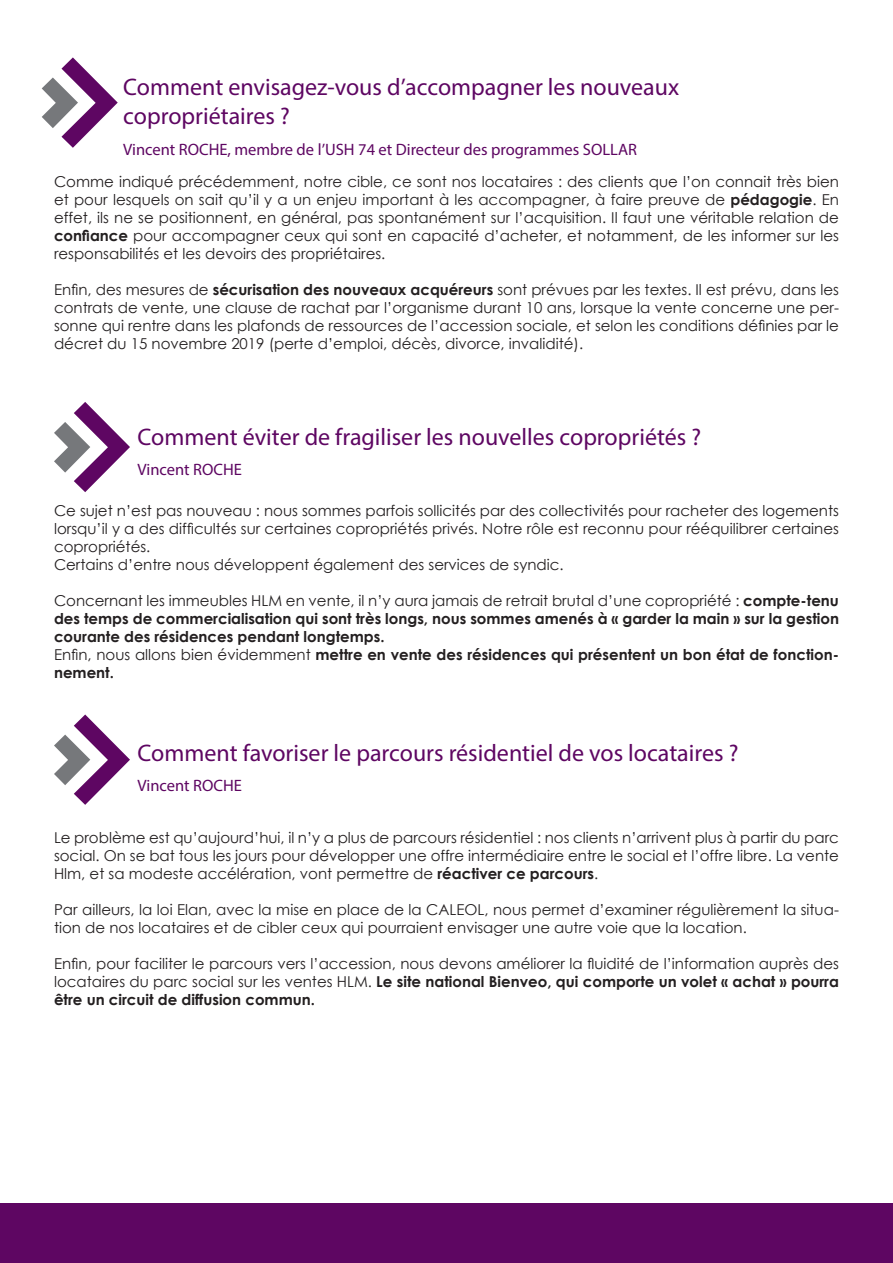
<style>
.page{position:relative;width:893px;height:1263px;background:#fff}
.page>*{position:absolute;margin:0;border:0;box-sizing:border-box;transform-origin:0 0}
.t1{font:24px "Myriad Pro";color:#5e0662}
.t2{font:16.5px "Myriad Pro";color:#5e0662}
.t3{font:15px/18px "Century Gothic";color:#231f20;text-align:justify}
.t4{font:700 15px/18px "Century Gothic";color:#231f20;text-align:justify}
.s1{font-weight:700}
.s2{font-weight:400}
</style>
<div class="page">
<div style="left:0;top:1203px;width:893px;height:60px;background:#5e0662"></div>
<svg style="left:42px;top:57px;width:76px;height:91px"></svg>
<svg style="left:54px;top:402px;width:76px;height:90px"></svg>
<svg style="left:54px;top:714px;width:76px;height:91px"></svg>
<p class="t1" style="left:123px;top:72px;width:557px">Comment envisagez-vous d’accompagner les nouveaux</p>
<p class="t1" style="left:123px;top:101px;width:168px">copropriétaires ?</p>
<p class="t2" style="left:123px;top:139px;width:515px">Vincent ROCHE, membre de l’USH 74 et Directeur des programmes SOLLAR</p>
<p class="t3" style="left:54px;top:172px;width:786px">Comme indiqué précédemment, notre cible, ce sont nos locataires : des clients que l’on connait très bien et pour lesquels on sait qu’il y a un enjeu important à les accompagner, à faire preuve de <span class="s1">pédagogie</span>. En effet, ils ne se positionnent, en général, pas spontanément sur l’acquisition. Il faut une véritable relation de <span class="s1">confiance</span> pour accompagner ceux qui sont en capacité d’acheter, et notamment, de les informer sur les responsabilités et les devoirs des propriétaires.</p>
<p class="t3" style="left:54px;top:280px;width:786px">Enfin, des mesures de <span class="s1">sécurisation des nouveaux acquéreurs</span> sont prévues par les textes. Il est prévu, dans les contrats de vente, une clause de rachat par l’organisme durant 10 ans, lorsque la vente concerne une per&shy;sonne qui rentre dans les plafonds de ressources de l’accession sociale, et selon les conditions définies par le décret du 15 novembre 2019 (perte d’emploi, décès, divorce, invalidité).</p>
<p class="t1" style="left:138px;top:422px;width:565px">Comment éviter de fragiliser les nouvelles copropriétés ?</p>
<p class="t2" style="left:138px;top:460px;width:106px">Vincent ROCHE</p>
<p class="t3" style="left:54px;top:502px;width:786px">Ce sujet n’est pas nouveau : nous sommes parfois sollicités par des collectivités pour racheter des logements lorsqu’il y a des difficultés sur certaines copropriétés privés. Notre rôle est reconnu pour rééquilibrer certaines copropriétés.</p>
<p class="t3" style="left:54px;top:556px;width:511px">Certains d’entre nous développent également des services de syndic.</p>
<p class="t4" style="left:54px;top:591px;width:786px"><span class="s2">Concernant les immeubles HLM en vente, il n’y aura jamais de retrait brutal d’une copropriété :</span> compte-tenu des temps de commercialisation qui sont très longs, nous sommes amenés à « garder la main » sur la gestion courante des résidences pendant longtemps.</p>
<p class="t4" style="left:54px;top:645px;width:786px"><span class="s2">Enfin, nous allons bien évidemment</span> mettre en vente des résidences qui présentent un bon état de fonction&shy;nement.</p>
<p class="t1" style="left:138px;top:738px;width:602px">Comment favoriser le parcours résidentiel de vos locataires ?</p>
<p class="t2" style="left:138px;top:775px;width:106px">Vincent ROCHE</p>
<p class="t3" style="left:54px;top:828px;width:786px">Le problème est qu’aujourd’hui, il n’y a plus de parcours résidentiel : nos clients n’arrivent plus à partir du parc social. On se bat tous les jours pour développer une offre intermédiaire entre le social et l’offre libre. La vente Hlm, et sa modeste accélération, vont permettre de <span class="s1">réactiver ce parcours</span>.</p>
<p class="t3" style="left:54px;top:900px;width:786px">Par ailleurs, la loi Elan, avec la mise en place de la CALEOL, nous permet d’examiner régulièrement la situa&shy;tion de nos locataires et de cibler ceux qui pourraient envisager une autre voie que la location.</p>
<p class="t3" style="left:54px;top:954px;width:786px">Enfin, pour faciliter le parcours vers l’accession, nous devons améliorer la fluidité de l’information auprès des locataires du parc social sur les ventes HLM. <span class="s1">Le site national Bienveo, qui comporte un volet « achat » pourra être un circuit de diffusion commun.</span></p>
</div>
